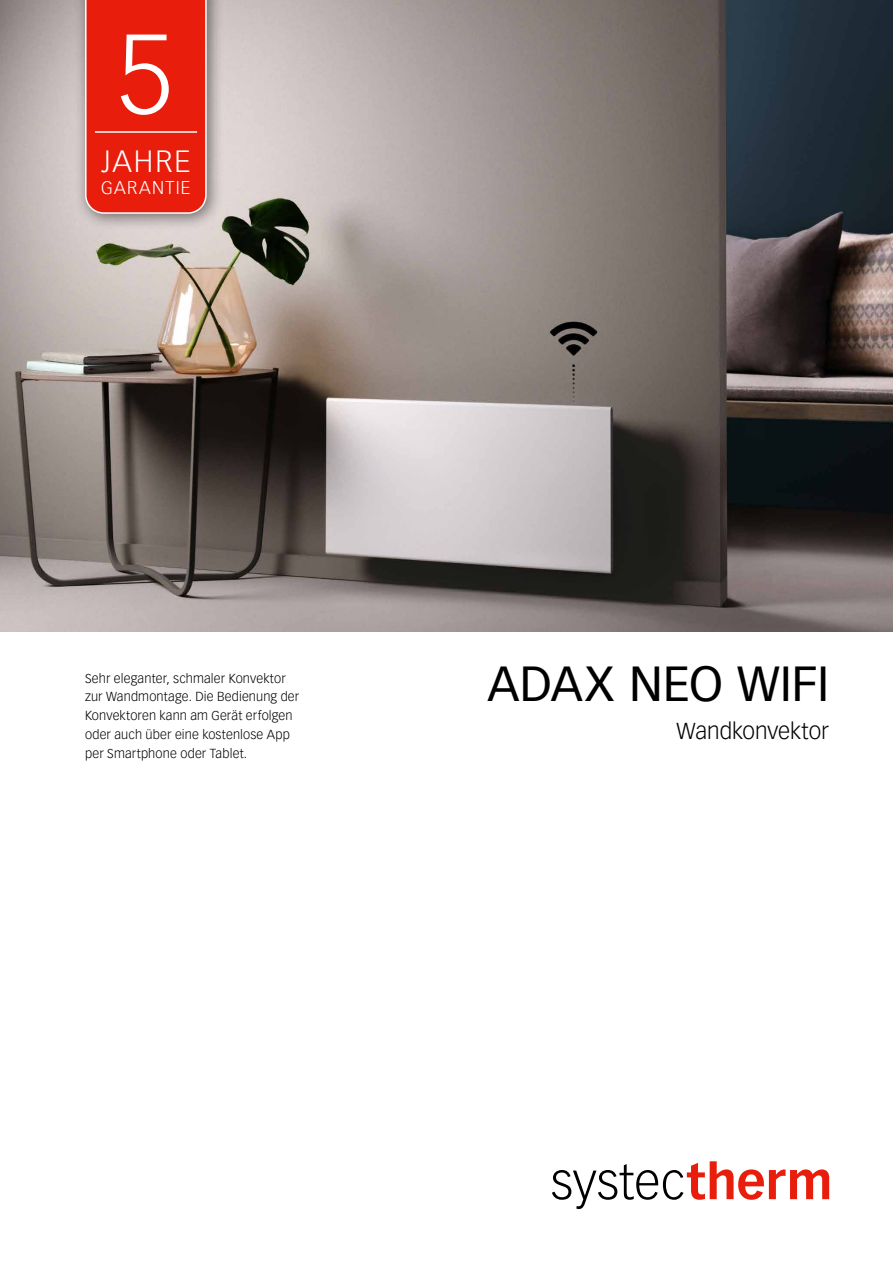
<style>
.page{position:relative;width:893px;height:1263px;background:#fff}
.page>*{position:absolute;margin:0;border:0;box-sizing:border-box;transform-origin:0 0}
.t1{font:300 110.85px "Vectora LT Pro";color:#fff}
.t2{font:48px "Vectora LT Pro";color:#000}
.t3{font:300 30px "Vectora LT Pro";letter-spacing:.065em;color:#fff}
.t4{font:300 22.5px "Vectora LT Pro";color:#000}
.t5{font:300 18px "Vectora LT Pro";letter-spacing:.07em;color:#fff}
.t6{font:300 12.75px/18.8px "Vectora LT Pro";letter-spacing:.01em;color:#000}
</style>
<div class="page">
<svg style="left:552px;top:1161px;width:277px;height:48px"></svg>
<img style="left:0;top:0;width:893px;height:631px">
<div style="left:74px;top:0;width:150px;height:231px;background:#000;opacity:.5"></div>
<div style="left:85px;top:0;width:122px;height:214px;background:#e81d0b"></div>
<hr style="left:95px;top:131px;width:102px;height:2px;background:#fff">
<h1 class="t1" style="left:116px;top:7px;width:59px">5</h1>
<h3 class="t3" style="left:101px;top:143px;width:91px">JAHRE</h3>
<h3 class="t5" style="left:101px;top:177px;width:91px">GARANTIE</h3>
<p class="t6" style="left:85px;top:669px;width:216px">Sehr eleganter, schmaler Konvektor zur Wandmontage. Die Bedienung der Konvektoren kann am Gerät erfolgen oder auch über eine kostenlose App per Smartphone oder Tablet.</p>
<h2 class="t2" style="left:488px;top:655px;width:343px">ADAX NEO WIFI</h2>
<h3 class="t4" style="left:677px;top:717px;width:154px">Wandkonvektor</h3>
</div>
